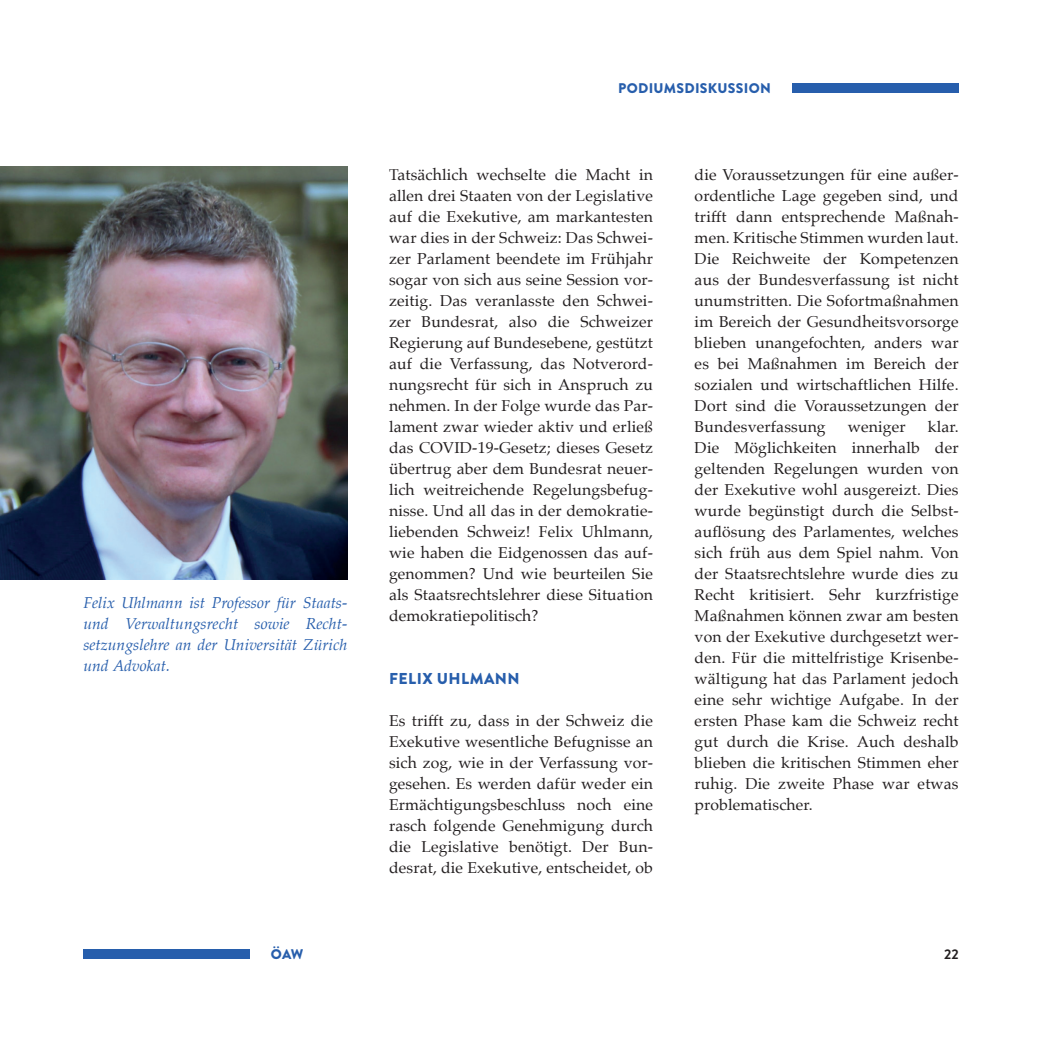
<style>
.page{position:relative;width:1042px;height:1042px;background:#fff}
.page>*{position:absolute;margin:0;border:0;box-sizing:border-box;transform-origin:0 0}
.Fließtext{font:15.75px/21px "Palatino";letter-spacing:.01em;color:#231f20;text-align:justify}
.Bildlegende{font:italic 15.75px/21px "Palatino";color:#275eac;text-align:justify}
.Zwischentitel_blau{font:900 15.75px "Brandon Grotesque";letter-spacing:.03em;color:#275eac}
.t1{font:900 14px "Brandon Grotesque";letter-spacing:.02em;color:#275eac}
.t2{font:700 14px "Brandon Grotesque";color:#231f20}
</style>
<div class="page">
<div style="left:792px;top:83px;width:166px;height:10px;background:#275eac"></div>
<div style="left:83px;top:949px;width:167px;height:9px;background:#275eac"></div>
<img style="left:0;top:167px;width:347px;height:413px">
<p class="Bildlegende" style="left:83px;top:592px;width:265px">Felix Uhlmann ist Professor für Staats&shy;und Verwaltungsrecht sowie Recht&shy;setzungslehre an der Universität Zürich und Advokat.</p>
<p class="t1" style="left:618px;top:78px;width:154px">PODIUMSDISKUSSION</p>
<p class="Fließtext" style="left:389px;top:164px;width:265px">Tatsächlich wechselte die Macht in allen drei Staaten von der Legislative auf die Exekutive, am markantesten war dies in der Schweiz: Das Schwei&shy;zer Parlament beendete im Frühjahr sogar von sich aus seine Session vor&shy;zeitig. Das veranlasste den Schwei&shy;zer Bundesrat, also die Schweizer Regierung auf Bundesebene, gestützt auf die Verfassung, das Notverord&shy;nungsrecht für sich in Anspruch zu nehmen. In der Folge wurde das Par&shy;lament zwar wieder aktiv und erließ das COVID-19-Gesetz; dieses Gesetz übertrug aber dem Bundesrat neuer&shy;lich weitreichende Regelungsbefug&shy;nisse. Und all das in der demokratie&shy;liebenden Schweiz! Felix Uhlmann, wie haben die Eidgenossen das auf&shy;genommen? Und wie beurteilen Sie als Staatsrechtslehrer diese Situation demokratiepolitisch?</p>
<p class="Zwischentitel_blau" style="left:389px;top:667px;width:132px">FELIX UHLMANN</p>
<p class="Fließtext" style="left:389px;top:710px;width:265px">Es trifft zu, dass in der Schweiz die Exekutive wesentliche Befugnisse an sich zog, wie in der Verfassung vor&shy;gesehen. Es werden dafür weder ein Ermächtigungsbeschluss noch eine rasch folgende Genehmigung durch die Legislative benötigt. Der Bun&shy;desrat, die Exekutive, entscheidet, ob</p>
<p class="Fließtext" style="left:694px;top:164px;width:265px">die Voraussetzungen für eine außer&shy;ordentliche Lage gegeben sind, und trifft dann entsprechende Maßnah&shy;men. Kritische Stimmen wurden laut.<br>Die Reichweite der Kompetenzen aus der Bundesverfassung ist nicht unumstritten. Die Sofortmaßnahmen im Bereich der Gesundheitsvorsorge blieben unangefochten, anders war es bei Maßnahmen im Bereich der sozialen und wirtschaftlichen Hilfe.<br>Dort sind die Voraussetzungen der Bundesverfassung</p>
<p class="Fließtext" style="left:694px;top:416px;width:265px;text-indent:233px">klar.<br>Die Möglichkeiten innerhalb der geltenden Regelungen wurden von der Exekutive wohl ausgereizt. Dies wurde begünstigt durch die Selbst&shy;auflösung des Parlamentes, welches sich früh aus dem Spiel nahm. Von der Staatsrechtslehre wurde dies zu Recht kritisiert. Sehr kurzfristige Maßnahmen können zwar am besten von der Exekutive durchgesetzt wer&shy;den. Für die mittelfristige Krisenbe&shy;wältigung hat das Parlament jedoch eine sehr wichtige Aufgabe. In der ersten Phase kam die Schweiz recht gut durch die Krise. Auch deshalb blieben die kritischen Stimmen eher ruhig. Die zweite Phase war etwas problematischer.</p>
<p class="Fließtext" style="left:848px;top:416px;width:59px">weniger</p>
<p class="t1" style="left:271px;top:944px;width:34px">ÖAW</p>
<p class="t2" style="left:944px;top:944px;width:16px">22</p>
</div>
